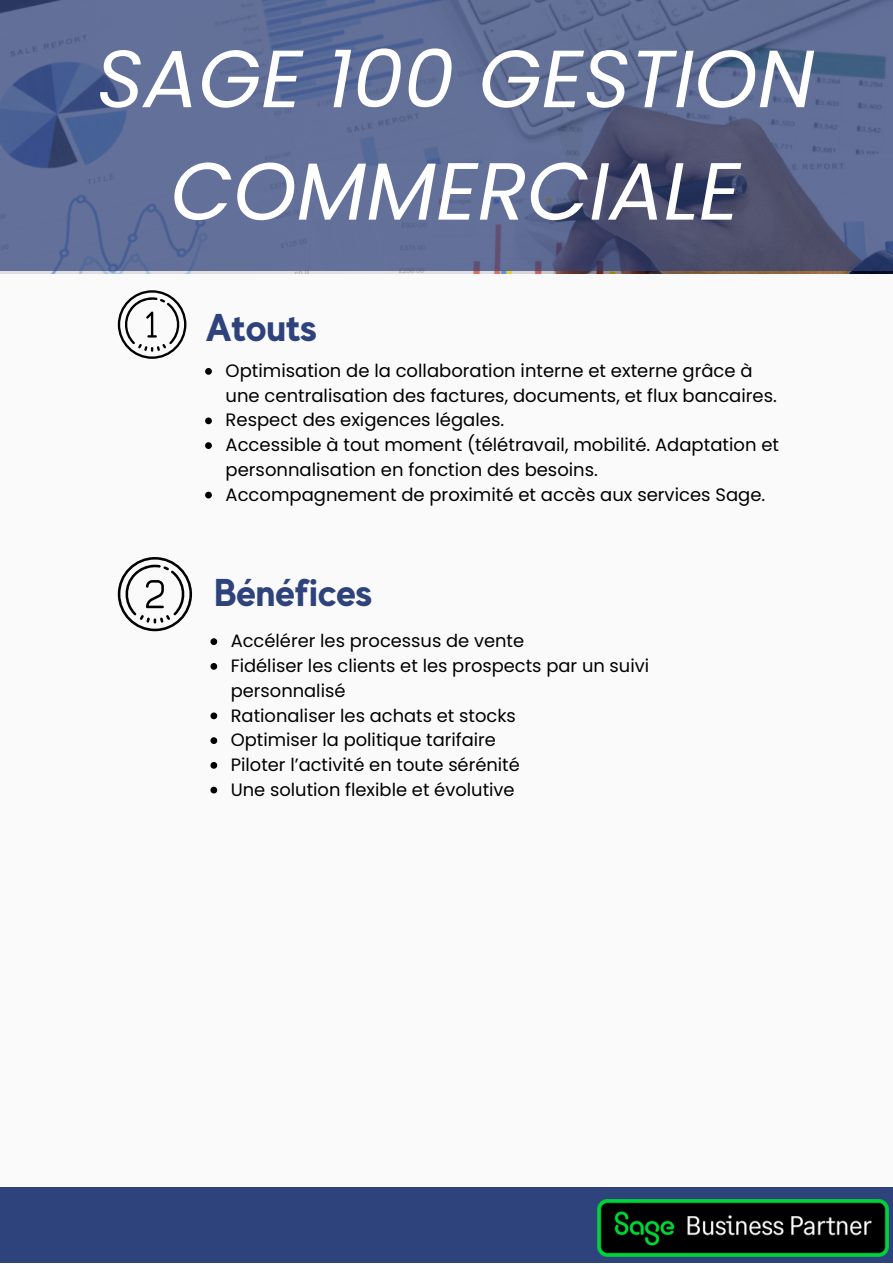
<style>
.page{position:relative;width:893px;height:1264px;background:#fff}
.page>*{position:absolute;margin:0;border:0;box-sizing:border-box;transform-origin:0 0}
.t1{font:italic 81px/112.4px "Poppins";color:#fff;text-align:center}
.t2{font:700 38.7px "MADE Evolve Sans";color:#2e427b}
.t3{font:18px/24.8px "Poppins";color:#000}
.t4{font:17.85px/24.8px "Poppins";color:#000}
</style>
<div class="page">
<div style="left:0;top:0;width:892px;height:1262px;background:#fafafa"></div>
<svg style="left:0;top:0;width:892px;height:270px;background:#5a678f"></svg>
<svg style="left:205px;top:368px;width:7px;height:7px"></svg>
<svg style="left:205px;top:417px;width:7px;height:7px"></svg>
<svg style="left:205px;top:442px;width:7px;height:7px"></svg>
<svg style="left:205px;top:491px;width:7px;height:7px"></svg>
<svg style="left:118px;top:557px;width:74px;height:74px"></svg>
<svg style="left:118px;top:290px;width:68px;height:69px"></svg>
<svg style="left:210px;top:638px;width:7px;height:7px"></svg>
<svg style="left:210px;top:663px;width:7px;height:6px"></svg>
<svg style="left:210px;top:712px;width:7px;height:7px"></svg>
<svg style="left:210px;top:737px;width:7px;height:7px"></svg>
<svg style="left:210px;top:762px;width:7px;height:6px"></svg>
<svg style="left:210px;top:786px;width:7px;height:7px"></svg>
<div style="left:0;top:1186px;width:892px;height:76px;background:#2e427b"></div>
<img style="left:597px;top:1199px;width:291px;height:57px">
<p class="t1" style="left:96px;top:23px;width:719px">SAGE 100 GESTION<br>COMMERCIALE</p>
<p class="t2" style="left:206px;top:305px;width:113px">Atouts</p>
<p class="t3" style="left:225px;top:358px;width:553px">Optimisation de la collaboration interne et externe grâce à une centralisation des factures, documents, et flux bancaires.</p>
<p class="t3" style="left:225px;top:408px;width:280px">Respect des exigences légales.</p>
<p class="t3" style="left:225px;top:432px;width:555px">Accessible à tout moment (télétravail, mobilité. Adaptation et personnalisation en fonction des besoins.</p>
<p class="t3" style="left:225px;top:482px;width:541px">Accompagnement de proximité et accès aux services Sage.</p>
<p class="t2" style="left:214px;top:570px;width:160px">Bénéfices</p>
<p class="t4" style="left:231px;top:628px;width:295px">Accélérer les processus de vente</p>
<p class="t4" style="left:231px;top:653px;width:420px">Fidéliser les clients et les prospects par un suivi personnalisé</p>
<p class="t4" style="left:231px;top:703px;width:286px">Rationaliser les achats et stocks</p>
<p class="t4" style="left:231px;top:727px;width:267px">Optimiser la politique tarifaire</p>
<p class="t4" style="left:231px;top:752px;width:290px">Piloter l’activité en toute sérénité</p>
<p class="t4" style="left:231px;top:777px;width:285px">Une solution flexible et évolutive</p>
</div>
